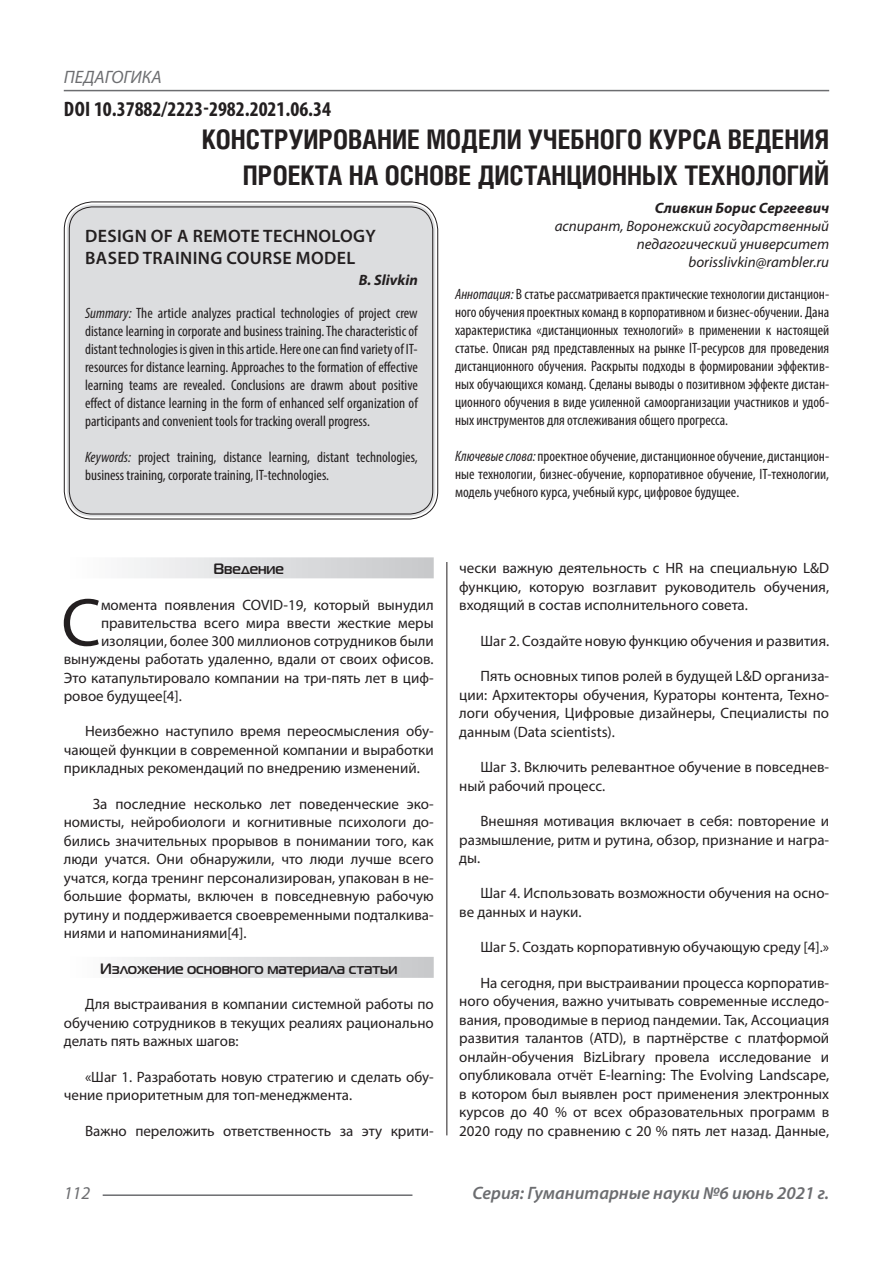
<style>
.page{position:relative;width:893px;height:1263px;background:#fff}
.page>*{position:absolute;margin:0;border:0;box-sizing:border-box;transform-origin:0 0}
.Статья_текст_первый{font:68.4px "Myriad Pro";color:#231f20}
.Статья_название{font:700 27px/36px "Helios Cond C";color:#231f20;text-align:right}
.ДОИ{font:700 condensed 21px "Myriad Pro";color:#231f20}
.Статья_название_англ{font:600 18px/21.6px "Myriad Pro";letter-spacing:.02em;color:#231f20}
.t1{font:italic 600 18px "Myriad Pro";color:#6c6d70}
.t2{font:italic 18px "Myriad Pro";color:#6c6d70}
.Статья_текст{font:15px/18.5px "Myriad Pro";color:#231f20;text-align:justify}
.Статья_аннотация_тек{font:condensed 15px/18px "Myriad Pro";color:#231f20;text-align:justify}
.Статья_аннотация_анг{font:condensed 15px/18px "Myriad Pro";color:#231f20;text-align:justify}
.Статья_текст_первый-2{font:15px "Myriad Pro";color:#231f20}
.Статья_автор_инфо{font:italic 15px/18px "Myriad Pro";color:#231f20;text-align:right}
.Статья_подзаголовок{font:700 15px "Magistral C";color:#231f20}
.Статья_автор_инфо-2{font:italic 700 15px "Myriad Pro";color:#231f20}
.Статья_автор_англ{font:italic 700 15px "Myriad Pro";color:#231f20}
.s1{font-style:italic}
</style>
<div class="page">
<hr style="left:446px;top:128px;width:1px;height:1007px;background:#231f20">
<hr style="left:103px;top:1194px;width:309px;height:2px;background:#6c6d70">
<hr style="left:64px;top:90px;width:765px;height:1px;background:#6c6d70">
<div style="left:67px;top:204px;width:368px;height:312px;background:#dcdddf;border-radius:26px"></div>
<div style="left:64px;top:201px;width:374px;height:318px;border:1px solid #231f20;border-radius:28px"></div>
<div style="left:69px;top:206px;width:364px;height:308px;border:1px solid #231f20;border-radius:23px"></div>
<div style="left:64px;top:557px;width:370px;height:21px;background:linear-gradient(to right,#fefeff,#c6c8ca)"></div>
<div style="left:64px;top:957px;width:370px;height:21px;background:linear-gradient(to right,#fefeff,#c6c8ca)"></div>
<p class="t2" style="left:64px;top:66px;width:100px">ПЕДАГОГИКА</p>
<p class="ДОИ" style="left:64px;top:96px;width:269px">DOI 10.37882/2223-2982.2021.06.34</p>
<p class="Статья_название" style="left:202px;top:121px;width:629px">КОНСТРУИРОВАНИЕ МОДЕЛИ УЧЕБНОГО КУРСА ВЕДЕНИЯ<br>ПРОЕКТА НА ОСНОВЕ ДИСТАНЦИОННЫХ ТЕХНОЛОГИЙ</p>
<p class="Статья_автор_инфо-2" style="left:655px;top:198px;width:176px">Сливкин Борис Сергеевич</p>
<p class="Статья_автор_инфо" style="left:555px;top:216px;width:276px">аспирант, Воронежский государственный педагогический университет</p>
<p class="Статья_автор_инфо" style="left:688px;top:252px;width:142px">borisslivkin@rambler.ru</p>
<p class="Статья_аннотация_тек" style="left:455px;top:285px;width:376px"><span class="s1">Аннотация:</span> В статье рассматривается практические технологии дистанцион&shy;ного обучения проектных команд в корпоративном и бизнес-обучении. Дана характеристика «дистанционных технологий» в применении к настоящей статье. Описан ряд представленных на рынке IT-ресурсов для проведения дистанционного обучения. Раскрыты подходы в формировании эффектив&shy;ных обучающихся команд. Сделаны выводы о позитивном эффекте дистан&shy;ционного обучения в виде усиленной самоорганизации участников и удоб&shy;ных инструментов для отслеживания общего прогресса.</p>
<p class="Статья_аннотация_тек" style="left:455px;top:447px;width:376px"><span class="s1">Ключевые слова:</span> проектное обучение, дистанционное обучение, дистанцион&shy;ные технологии, бизнес-обучение, корпоративное обучение, IT-технологии, модель учебного курса, учебный курс, цифровое будущее.</p>
<p class="Статья_название_англ" style="left:85px;top:225px;width:292px">DESIGN OF A REMOTE TECHNOLOGY<br>BASED TRAINING COURSE MODEL</p>
<p class="Статья_автор_англ" style="left:359px;top:271px;width:60px">B. Slivkin</p>
<p class="Статья_аннотация_анг" style="left:85px;top:304px;width:334px"><span class="s1">Summary:</span> The article analyzes practical technologies of project crew distance learning in corporate and business training. The characteristic of distant technologies is given in this article. Here one can find variety of IT&shy;resources for distance learning. Approaches to the formation of effective learning teams are revealed. Conclusions are drawm about positive effect of distance learning in the form of enhanced self organization of participants and convenient tools for tracking overall progress.</p>
<p class="Статья_аннотация_анг" style="left:85px;top:448px;width:334px"><span class="s1">Keywords:</span> project training, distance learning, distant technologies, business training, corporate training, IT-technologies.</p>
<p class="Статья_подзаголовок" style="left:213px;top:560px;width:72px">Введение</p>
<p class="Статья_текст_первый" style="left:61px;top:580px;width:41px">С</p>
<p class="Статья_текст_первый-2" style="left:101px;top:595px;width:334px">момента появления COVID-19, который вынудил</p>
<p class="Статья_текст_первый-2" style="left:101px;top:613px;width:334px">правительства всего мира ввести жесткие меры</p>
<p class="Статья_текст_первый-2" style="left:101px;top:631px;width:334px">изоляции, более 300 миллионов сотрудников были</p>
<p class="Статья_текст_первый-2" style="left:64px;top:650px;width:371px">вынуждены работать удаленно, вдали от своих офисов.</p>
<p class="Статья_текст_первый-2" style="left:64px;top:668px;width:371px">Это катапультировало компании на три-пять лет в циф-</p>
<p class="Статья_текст_первый-2" style="left:64px;top:687px;width:120px">ровое будущее[4].</p>
<p class="Статья_текст" style="left:64px;top:722px;width:371px;text-indent:21px">Неизбежно наступило время переосмысления обу&shy;чающей функции в современной компании и выработки прикладных рекомендаций по внедрению изменений.</p>
<p class="Статья_текст" style="left:64px;top:794px;width:371px;text-indent:29px">За последние несколько лет поведенческие эко&shy;номисты, нейробиологи и когнитивные психологи до&shy;бились значительных прорывов в понимании того, как люди учатся. Они обнаружили, что люди лучше всего учатся, когда тренинг персонализирован, упакован в не&shy;большие форматы, включен в повседневную рабочую рутину и поддерживается своевременными подталкива&shy;ниями и напоминаниями[4].</p>
<p class="Статья_подзаголовок" style="left:100px;top:959px;width:299px">Изложение основного материала статьи</p>
<p class="Статья_текст" style="left:64px;top:995px;width:371px;text-indent:21px">Для выстраивания в компании системной работы по обучению сотрудников в текущих реалиях рационально делать пять важных шагов:</p>
<p class="Статья_текст" style="left:64px;top:1067px;width:371px;text-indent:21px">«Шаг 1. Разработать новую стратегию и сделать обу&shy;чение приоритетным для топ-менеджмента.</p>
<p class="Статья_текст" style="left:85px;top:1121px;width:350px">Важно переложить ответственность за эту крити-</p>
<p class="Статья_текст" style="left:459px;top:559px;width:371px">чески важную деятельность с HR на специальную L&amp;D функцию, которую возглавит руководитель обучения, входящий в состав исполнительного совета.</p>
<p class="Статья_текст" style="left:480px;top:631px;width:350px">Шаг 2. Создайте новую функцию обучения и развития.</p>
<p class="Статья_текст" style="left:459px;top:667px;width:371px;text-indent:21px">Пять основных типов ролей в будущей L&amp;D организа&shy;ции: Архитекторы обучения, Кураторы контента, Техно&shy;логи обучения, Цифровые дизайнеры, Специалисты по данным (Data scientists).</p>
<p class="Статья_текст" style="left:459px;top:758px;width:371px;text-indent:21px">Шаг 3. Включить релевантное обучение в повседнев&shy;ный рабочий процесс.</p>
<p class="Статья_текст" style="left:459px;top:811px;width:371px;text-indent:21px">Внешняя мотивация включает в себя: повторение и размышление, ритм и рутина, обзор, признание и награ&shy;ды.</p>
<p class="Статья_текст" style="left:459px;top:884px;width:371px;text-indent:21px">Шаг 4. Использовать возможности обучения на осно&shy;ве данных и науки.</p>
<p class="Статья_текст" style="left:480px;top:938px;width:350px">Шаг 5. Создать корпоративную обучающую среду [4].»</p>
<p class="Статья_текст" style="left:459px;top:973px;width:371px;text-indent:21px">На сегодня, при выстраивании процесса корпоратив&shy;ного обучения, важно учитывать современные исследо&shy;вания, проводимые в период пандемии. Так, Ассоциация развития талантов (ATD), в партнёрстве с платформой онлайн-обучения BizLibrary провела исследование и опубликовала отчёт E-learning: The Evolving Landscape, в котором был выявлен рост применения электронных курсов до 40 % от всех образовательных программ в 2020 году по сравнению с 20 % пять лет назад. Данные,</p>
<p class="t2" style="left:64px;top:1182px;width:28px">112</p>
<p class="t1" style="left:472px;top:1182px;width:358px">Серия: Гуманитарные науки №6 июнь 2021 г.</p>
</div>
